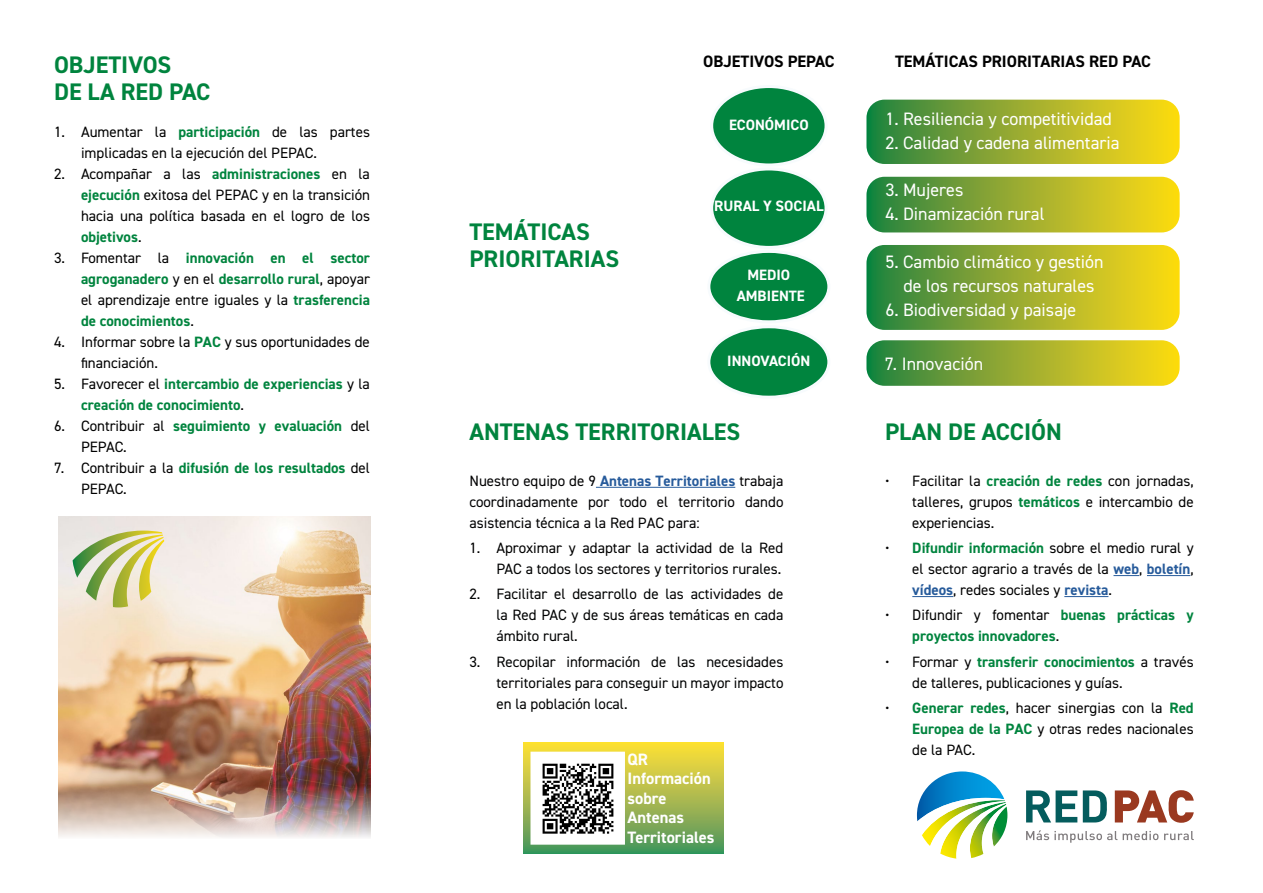
<style>
.page{position:relative;width:1263px;height:893px;background:#fff}
.page>*{position:absolute;margin:0;border:0;box-sizing:border-box;transform-origin:0 0}
.t1{font:700 24px/27px "DIN2014";color:#00843e}
.t2{font:700 24px "DIN2014";color:#00833e}
.t3{font:18px/24px "DIN2014";color:#fff;text-align:center}
.t4{font:700 16.5px "DIN2014";color:#000}
.t5{font:700 16.5px/19.5px "DIN2014";color:#fff}
.t6{font:15px/21px "DIN2014";color:#000}
.t7{font:700 15px/21px "DIN2014";color:#00843e}
.t8{font:15px/21px "DIN2014";color:#010202;text-align:justify}
.t9{font:15px/21px "DIN2014";color:#020203;text-align:justify}
.t10{font:700 15px/21px "DIN2014";color:#fff;text-align:center}
.s1{font-weight:700;color:#00843e}
.s2{font-weight:400;color:#000}
.s3{font-weight:700;color:#275b9b}
.s4{color:#010202}
.s5{color:#020203}
</style>
<div class="page">
<hr style="left:596px;top:487px;width:139px;height:1px;background:#275b9b">
<div style="left:712px;top:169px;width:114px;height:78px;background:#00843e;border-radius:50%"></div>
<div style="left:710px;top:167px;width:117px;height:82px;border:3px solid #f7fbfd;border-radius:50%"></div>
<div style="left:709px;top:251px;width:120px;height:71px;background:#00843e;border-radius:50%"></div>
<div style="left:707px;top:250px;width:123px;height:73px;border:3px solid #f7fbfd;border-radius:50%"></div>
<div style="left:709px;top:327px;width:120px;height:70px;background:#00843e;border-radius:50%"></div>
<div style="left:707px;top:325px;width:123px;height:74px;border:3px solid #f7fbfd;border-radius:50%"></div>
<div style="left:712px;top:87px;width:114px;height:78px;background:#00843e;border-radius:50%"></div>
<div style="left:710px;top:85px;width:117px;height:81px;border:3px solid #f7fbfd;border-radius:50%"></div>
<svg style="left:866px;top:100px;width:313px;height:64px;background:#98ae30"></svg>
<svg style="left:866px;top:177px;width:313px;height:55px;background:#99ae30"></svg>
<svg style="left:866px;top:340px;width:313px;height:46px;background:#9ab033"></svg>
<svg style="left:866px;top:245px;width:313px;height:85px;background:#98ae2f"></svg>
<svg style="left:524px;top:742px;width:200px;height:111px;background:#a8bb4b"></svg>
<div style="left:530px;top:752px;width:95px;height:93px;border:6px solid #fff"></div>
<img style="left:59px;top:517px;width:311px;height:321px">
<svg style="left:73px;top:531px;width:91px;height:76px;background:#cfd29c"></svg>
<svg style="left:1113px;top:575px;width:26px;height:1px"></svg>
<hr style="left:1147px;top:575px;width:43px;height:1px;background:#275b9b">
<hr style="left:912px;top:596px;width:41px;height:1px;background:#275b9b">
<hr style="left:1064px;top:596px;width:44px;height:1px;background:#275b9b">
<svg style="left:917px;top:771px;width:90px;height:88px"></svg>
<svg style="left:1115px;top:790px;width:79px;height:33px"></svg>
<svg style="left:1026px;top:790px;width:81px;height:32px"></svg>
<svg style="left:1026px;top:830px;width:168px;height:13px"></svg>
<img style="left:535px;top:755px;width:86px;height:87px">
<h1 class="t1" style="left:54px;top:51px;width:158px">OBJETIVOS<br>DE LA RED PAC</h1>
<p class="t6" style="left:81px;top:121px;width:290px;text-indent:-27px">1. Aumentar la <span class="s1">participación</span> de las partes implicadas en la ejecución del PEPAC.</p>
<p class="t6" style="left:81px;top:163px;width:290px;text-align:justify;text-indent:-27px">2. Acompañar a las <span class="s1">administraciones</span> en la <span class="s1">ejecución</span> exitosa del PEPAC y en la transición hacia una política basada en el logro de los <span class="s1">objetivos</span>.</p>
<p class="t7" style="left:81px;top:247px;width:290px;text-align:justify;text-indent:-27px"><span class="s2">3. Fomentar la</span> innovación en el sector agroganadero <span class="s2">y en el</span> desarrollo rural<span class="s2">, apoyar el aprendizaje entre iguales y la</span> trasferencia de conocimientos<span class="s2">.</span></p>
<p class="t6" style="left:81px;top:331px;width:290px;text-indent:-27px">4. Informar sobre la <span class="s1">PAC</span> y sus oportunidades de financiación.</p>
<p class="t7" style="left:81px;top:373px;width:290px;text-indent:-27px"><span class="s2">5. Favorecer el</span> intercambio de experiencias <span class="s2">y la </span>creación de conocimiento<span class="s2">.</span></p>
<p class="t6" style="left:81px;top:415px;width:290px;text-indent:-27px">6. Contribuir al <span class="s1">seguimiento y evaluación</span> del<br>PEPAC.</p>
<p class="t6" style="left:81px;top:457px;width:290px;text-indent:-27px">7. Contribuir a la <span class="s1">difusión de los resultados</span> del<br>PEPAC.</p>
<p class="t4" style="left:703px;top:50px;width:133px">OBJETIVOS PEPAC</p>
<p class="t4" style="left:895px;top:50px;width:257px">TEMÁTICAS PRIORITARIAS RED PAC</p>
<p class="t10" style="left:729px;top:114px;width:81px">ECONÓMICO</p>
<h1 class="t1" style="left:469px;top:218px;width:151px">TEMÁTICAS<br>PRIORITARIAS</h1>
<p class="t10" style="left:714px;top:195px;width:111px">RURAL Y SOCIAL</p>
<p class="t10" style="left:737px;top:265px;width:70px">MEDIO<br>AMBIENTE</p>
<p class="t10" style="left:727px;top:350px;width:85px">INNOVACIÓN</p>
<h1 class="t2" style="left:469px;top:415px;width:272px">ANTENAS TERRITORIALES</h1>
<p class="t9" style="left:469px;top:470px;width:315px">Nuestro equipo de 9 <span class="s3">Antenas Territoriales</span> trabaja coordinadamente por todo el territorio dando asistencia técnica a la Red PAC para:</p>
<p class="t6" style="left:469px;top:537px;width:315px;text-align:right">1. Aproximar y adaptar la actividad de la Red<br><span class="s4">PAC a todos los</span> <span class="s5">sectores</span> <span class="s4">y territorios rurales.</span></p>
<p class="t8" style="left:496px;top:583px;width:288px;text-indent:-27px">2. Facilitar el desarrollo de las actividades de la Red PAC y de sus áreas temáticas en cada ámbito rural.</p>
<p class="t8" style="left:496px;top:651px;width:288px;text-indent:-27px">3. Recopilar información de las necesidades territoriales para conseguir un mayor impacto en la población local.</p>
<p class="t5" style="left:628px;top:749px;width:88px">QR<br>Información sobre<br>Antenas<br>Territoriales</p>
<p class="t3" style="left:885px;top:107px;width:228px">1. Resiliencia y competitividad</p>
<p class="t3" style="left:885px;top:131px;width:236px">2. Calidad y cadena alimentaria</p>
<p class="t3" style="left:885px;top:177px;width:80px">3. Mujeres</p>
<p class="t3" style="left:885px;top:201px;width:161px">4. Dinamización rural</p>
<p class="t3" style="left:885px;top:250px;width:220px">5. Cambio climático y gestión de los recursos naturales</p>
<p class="t3" style="left:885px;top:298px;width:192px">6. Biodiversidad y paisaje</p>
<p class="t3" style="left:885px;top:351px;width:100px">7. Innovación</p>
<h1 class="t1" style="left:885px;top:418px;width:178px">PLAN DE ACCIÓN</h1>
<p class="t6" style="left:912px;top:470px;width:283px;text-align:justify;text-indent:-27px">• Facilitar la <span class="s1">creación de redes</span> con jornadas, talleres, grupos <span class="s1">temáticos</span> e intercambio de experiencias.</p>
<p class="t6" style="left:912px;top:537px;width:283px;text-align:justify;text-indent:-27px">• <span class="s1">Difundir información</span> sobre el medio rural y el sector agrario a través de la <span class="s3">web</span>, <span class="s3">boletín</span>, <span class="s3">vídeos</span>, redes sociales y <span class="s3">revista</span>.</p>
<p class="t7" style="left:912px;top:604px;width:283px;text-indent:-27px"><span class="s2">• Difundir y fomentar</span> buenas prácticas y proyectos innovadores<span class="s2">.</span></p>
<p class="t6" style="left:912px;top:651px;width:283px;text-indent:-27px">• Formar y <span class="s1">transferir conocimientos</span> a través de talleres, publicaciones y guías.</p>
<p class="t6" style="left:912px;top:697px;width:283px;text-align:justify;text-indent:-27px">• <span class="s1">Generar redes</span>, hacer sinergias con la <span class="s1">Red Europea de la PAC</span> y otras redes nacionales de la PAC.</p>
</div>
